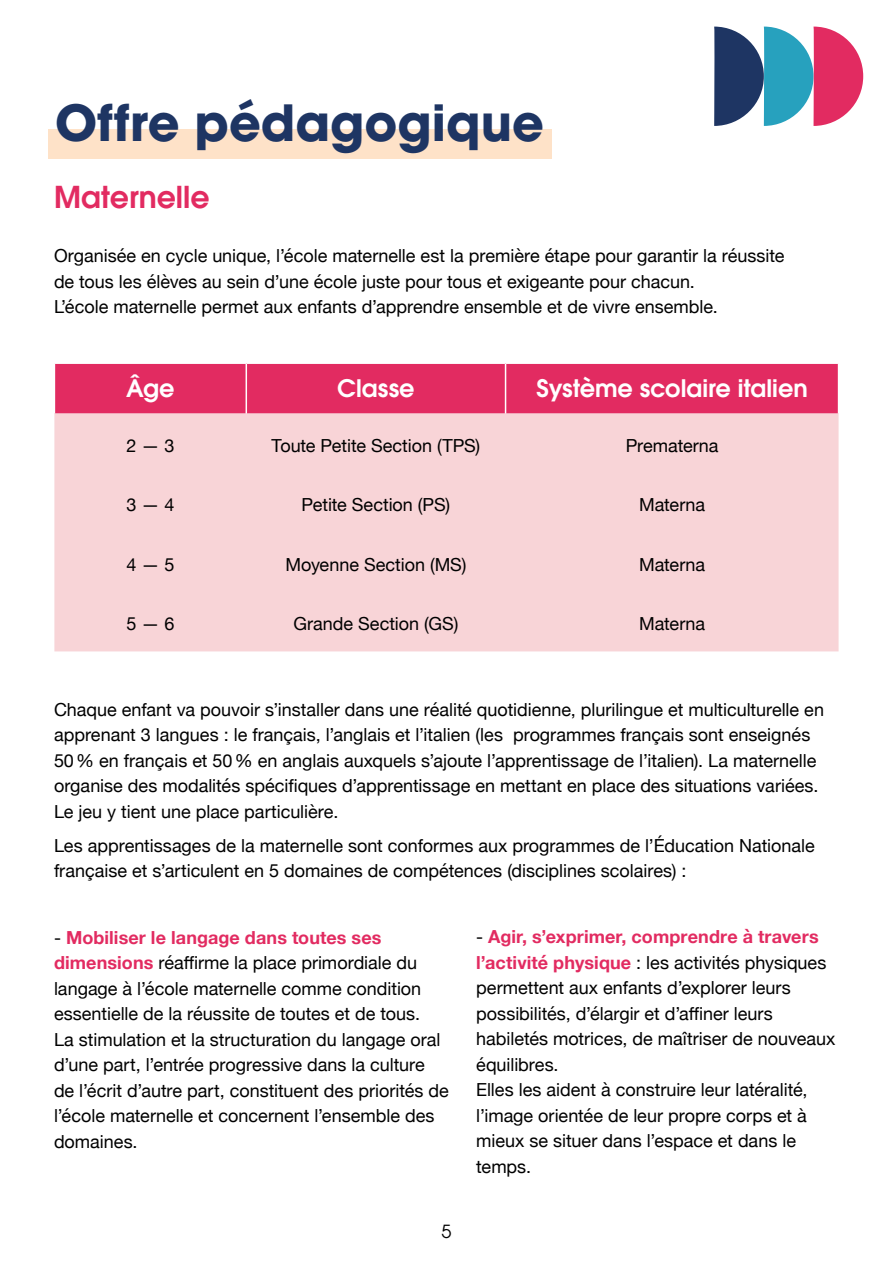
<style>
.page{position:relative;width:893px;height:1263px;background:#fff}
.page>*{position:absolute;margin:0;border:0;box-sizing:border-box;transform-origin:0 0}
.t1{font:700 49.5px "Avant Garde LT";color:#1e3563}
.t2{font:600 30px "Avant Garde LT";color:#e22b61}
.t3{font:600 24px "Avant Garde LT";color:#fff}
.t4{font:18px/25.5px "Helvetica Neue";color:#000}
.t5{font:18px "Avant Garde LT";color:#000}
.s1{font-weight:700;color:#e22b61}
</style>
<div class="page">
<svg style="left:714px;top:27px;width:149px;height:99px"></svg>
<div style="left:49px;top:129px;width:503px;height:30px;background:#fee2c8"></div>
<div style="left:55px;top:364px;width:783px;height:50px;background:#e22b61"></div>
<div style="left:54px;top:414px;width:784px;height:237px;background:#f8d4d7"></div>
<hr style="left:246px;top:364px;width:1px;height:50px;background:#fff">
<hr style="left:505px;top:364px;width:1px;height:50px;background:#fff">
<h1 class="t1" style="left:55px;top:91px;width:490px">Offre pédagogique</h1>
<h2 class="t2" style="left:54px;top:177px;width:157px">Maternelle</h2>
<p class="t4" style="left:54px;top:244px;width:732px">Organisée en cycle unique, l’école maternelle est la première étape pour garantir la réussite de tous les élèves au sein d’une école juste pour tous et exigeante pour chacun.<br>L’école maternelle permet aux enfants d’apprendre ensemble et de vivre ensemble.</p>
<h3 class="t3" style="left:126px;top:373px;width:50px">Âge</h3>
<h3 class="t3" style="left:337px;top:373px;width:79px">Classe</h3>
<h3 class="t3" style="left:536px;top:373px;width:273px">Système scolaire italien</h3>
<p class="t4" style="left:126px;top:434px;width:50px">2 — 3</p>
<p class="t4" style="left:272px;top:434px;width:210px">Toute Petite Section (TPS)</p>
<p class="t4" style="left:626px;top:434px;width:94px">Prematerna</p>
<p class="t4" style="left:126px;top:493px;width:50px">3 — 4</p>
<p class="t4" style="left:302px;top:493px;width:150px">Petite Section (PS)</p>
<p class="t4" style="left:639px;top:493px;width:67px">Materna</p>
<p class="t4" style="left:126px;top:553px;width:50px">4 — 5</p>
<p class="t4" style="left:285px;top:553px;width:183px">Moyenne Section (MS)</p>
<p class="t4" style="left:639px;top:553px;width:67px">Materna</p>
<p class="t4" style="left:126px;top:612px;width:50px">5 — 6</p>
<p class="t4" style="left:293px;top:612px;width:166px">Grande Section (GS)</p>
<p class="t4" style="left:639px;top:612px;width:67px">Materna</p>
<p class="t4" style="left:54px;top:698px;width:771px">Chaque enfant va pouvoir s’installer dans une réalité quotidienne, plurilingue et multiculturelle en apprenant 3 langues : le français, l’anglais et l’italien (les programmes français sont enseignés 50% en français et 50% en anglais auxquels s’ajoute l’apprentissage de l’italien). La maternelle organise des modalités spécifiques d’apprentissage en mettant en place des situations variées.<br>Le jeu y tient une place particulière.</p>
<p class="t4" style="left:54px;top:834px;width:762px">Les apprentissages de la maternelle sont conformes aux programmes de l’Éducation Nationale française et s’articulent en 5 domaines de compétences (disciplines scolaires) :</p>
<p class="t4" style="left:54px;top:925px;width:396px">- <span class="s1">Mobiliser le langage dans toutes ses dimensions</span> réaffirme la place primordiale du langage à l’école maternelle comme condition essentielle de la réussite de toutes et de tous.<br>La stimulation et la structuration du langage oral d’une part, l’entrée progressive dans la culture de l’écrit d’autre part, constituent des priorités de l’école maternelle et concernent l’ensemble des domaines.</p>
<p class="t4" style="left:476px;top:925px;width:361px">- <span class="s1">Agir, s’exprimer, comprendre à travers l’activité physique</span> : les activités physiques permettent aux enfants d’explorer leurs possibilités, d’élargir et d’affiner leurs habiletés motrices, de maîtriser de nouveaux équilibres.<br>Elles les aident à construire leur latéralité, l’image orientée de leur propre corps et à mieux se situer dans l’espace et dans le temps.</p>
<p class="t5" style="left:441px;top:1221px;width:11px">5</p>
</div>
